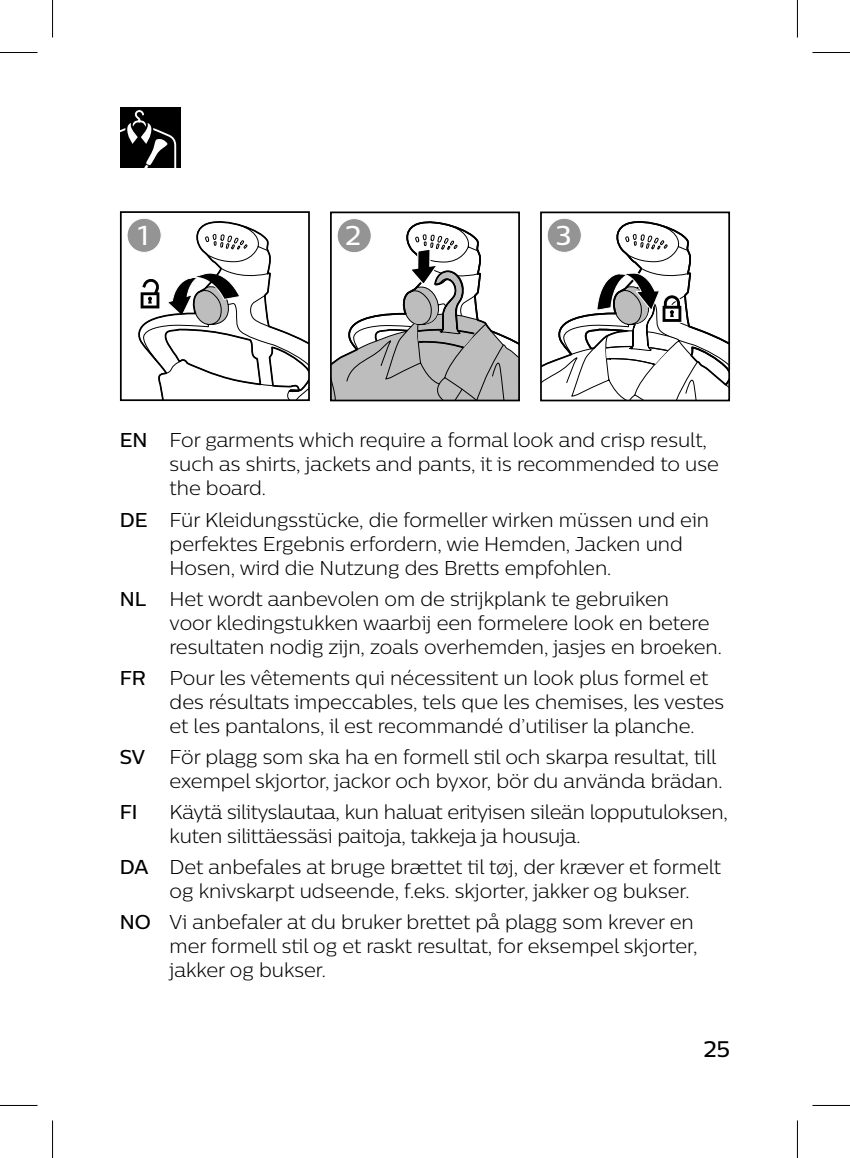
<style>
.page{position:relative;width:850px;height:1158px;background:#fff}
.page>*{position:absolute;margin:0;border:0;box-sizing:border-box;transform-origin:0 0}
.t1{font:500 27.25px "Centrale Sans";color:#fff}
.t2{font:500 22.5px "Centrale Sans";color:#000}
.BROOD{font:300 20px/24px "Centrale Sans";color:#000}
.BROOD-2{font:500 20px "Centrale Sans";color:#000}
.s1{font-weight:500}
</style>
<div class="page">
<div style="left:120px;top:107px;width:60px;height:61px;background:#000"></div>
<svg style="left:120px;top:110px;width:57px;height:58px"></svg>
<svg style="left:120px;top:211px;width:190px;height:190px"></svg>
<svg style="left:330px;top:211px;width:190px;height:190px"></svg>
<svg style="left:540px;top:211px;width:189px;height:190px"></svg>
<hr style="left:0;top:52px;width:38px;height:1px;background:#000">
<hr style="left:812px;top:52px;width:37px;height:1px;background:#000">
<hr style="left:0;top:1104px;width:38px;height:1px;background:#000">
<hr style="left:812px;top:1104px;width:37px;height:1px;background:#000">
<hr style="left:52px;top:0;width:1px;height:38px;background:#000">
<hr style="left:52px;top:1120px;width:1px;height:37px;background:#000">
<hr style="left:796px;top:0;width:1px;height:38px;background:#000">
<hr style="left:796px;top:1120px;width:1px;height:37px;background:#000">
<p class="t1" style="left:138px;top:218px;width:12px">1</p>
<p class="t1" style="left:345px;top:218px;width:17px">2</p>
<p class="t1" style="left:555px;top:218px;width:17px">3</p>
<p class="BROOD" style="left:169px;top:428px;width:550px;text-indent:-50px"><span class="s1">EN</span> For garments which require a formal look and crisp result, such as shirts, jackets and pants, it is recommended to use the board.</p>
<p class="BROOD" style="left:169px;top:507px;width:541px;text-indent:-50px"><span class="s1">DE</span> Für Kleidungsstücke, die formeller wirken müssen und ein perfektes Ergebnis erfordern, wie Hemden, Jacken und<br>Hosen, wird die Nutzung des Bretts empfohlen.</p>
<p class="BROOD" style="left:169px;top:586px;width:553px;text-indent:-50px"><span class="s1">NL</span> Het wordt aanbevolen om de strijkplank te gebruiken<br>voor kledingstukken waarbij een formelere look en betere resultaten nodig zijn, zoals overhemden, jasjes en broeken.</p>
<p class="BROOD" style="left:169px;top:665px;width:556px;text-indent:-50px"><span class="s1">FR</span> Pour les vêtements qui nécessitent un look plus formel et des résultats impeccables, tels que les chemises, les vestes et les pantalons, il est recommandé d’utiliser la planche.</p>
<p class="BROOD" style="left:169px;top:744px;width:554px;text-indent:-50px"><span class="s1">SV</span> För plagg som ska ha en formell stil och skarpa resultat, till exempel skjortor, jackor och byxor, bör du använda brädan.</p>
<p class="BROOD-2" style="left:120px;top:799px;width:19px">FI</p>
<p class="BROOD" style="left:169px;top:799px;width:559px">Käytä silityslautaa, kun haluat erityisen sileän lopputuloksen, kuten silittäessäsi paitoja, takkeja ja housuja.</p>
<p class="BROOD" style="left:169px;top:854px;width:552px;text-indent:-50px"><span class="s1">DA</span> Det anbefales at bruge brættet til tøj, der kræver et formelt og knivskarpt udseende, f.eks. skjorter, jakker og bukser.</p>
<p class="BROOD" style="left:169px;top:909px;width:529px;text-indent:-50px"><span class="s1">NO</span> Vi anbefaler at du bruker brettet på plagg som krever en mer formell stil og et raskt resultat, for eksempel skjorter, jakker og bukser.</p>
<p class="t2" style="left:703px;top:1034px;width:28px">25</p>
</div>
